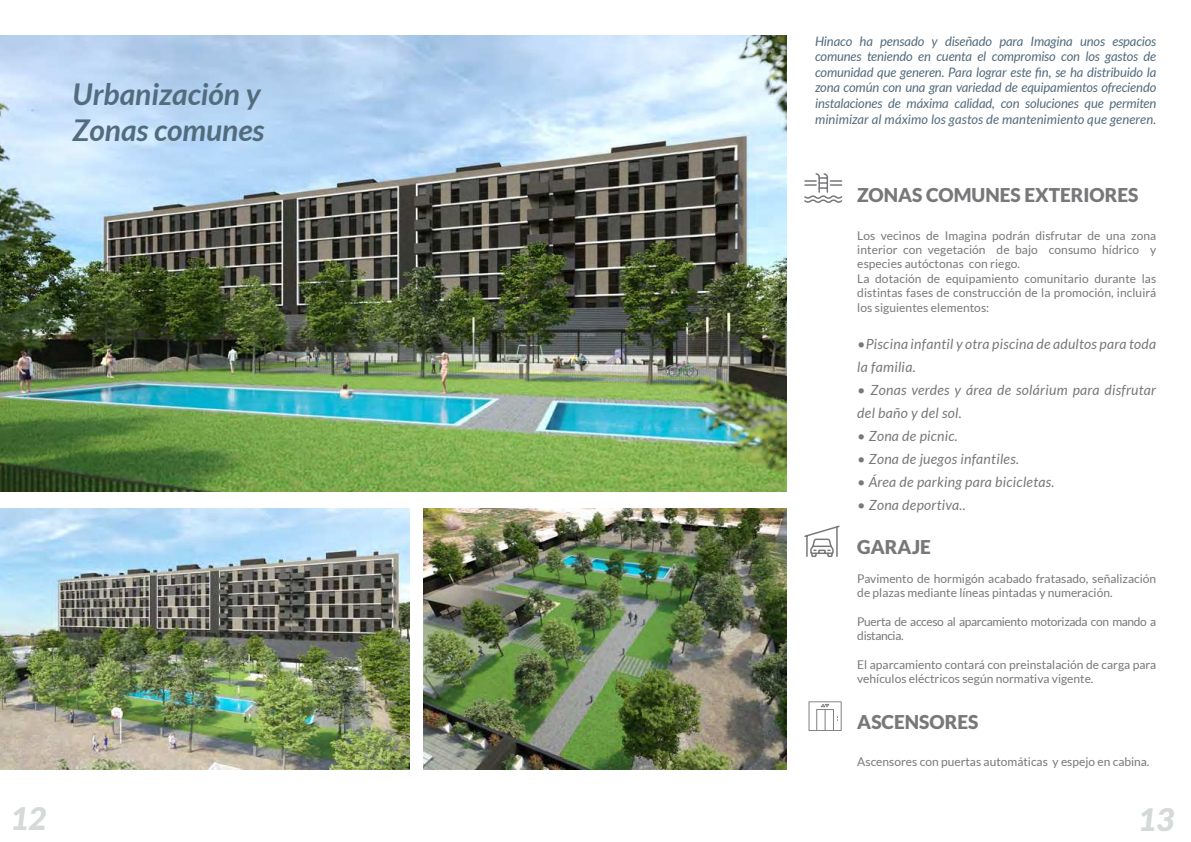
<style>
.page{position:relative;width:1191px;height:842px;background:#fff}
.page>*{position:absolute;margin:0;border:0;box-sizing:border-box;transform-origin:0 0}
.t1{font:italic 900 31px "Lato";color:#d6d9d9}
.t2{font:italic 700 30px/36px "Lato";color:#526b7d}
.t3{font:900 19px "Lato";color:#78777a}
.t4{font:italic 14px/23px "Lato";letter-spacing:.02em;color:#78777a}
.t5{font:italic 13px/15.6px "Lato";letter-spacing:.005em;color:#526b7d;text-align:justify}
.t6{font:12px/14.4px "Lato";color:#78777a}
.t7{font:12px/14.4px "Lato";letter-spacing:-.03em;color:#78777a}
</style>
<div class="page">
<svg style="left:804px;top:173px;width:39px;height:30px"></svg>
<svg style="left:804px;top:525px;width:36px;height:33px"></svg>
<svg style="left:808px;top:701px;width:33px;height:30px"></svg>
<img style="left:0;top:35px;width:786px;height:457px">
<img style="left:0;top:508px;width:410px;height:262px">
<img style="left:423px;top:508px;width:363px;height:262px">
<h2 class="t2" style="left:73px;top:77px;width:193px">Urbanización y<br>Zonas comunes</h2>
<p class="t5" style="left:815px;top:33px;width:343px">Hinaco ha pensado y diseñado para Imagina unos espacios comunes teniendo en cuenta el compromiso con los gastos de comunidad que generen. Para lograr este fin, se ha distribuido la zona común con una gran variedad de equipamientos ofreciendo instalaciones de máxima calidad, con soluciones que permiten minimizar al máximo los gastos de mantenimiento que generen.</p>
<h3 class="t3" style="left:857px;top:185px;width:283px">ZONAS COMUNES EXTERIORES</h3>
<p class="t6" style="left:857px;top:228px;width:300px">Los vecinos de Imagina podrán disfrutar de una zona interior con vegetación de bajo consumo hídrico y especies autóctonas con riego.<br>La dotación de equipamiento comunitario durante las distintas fases de construcción de la promoción, incluirá los siguientes elementos:</p>
<p class="t4" style="left:857px;top:333px;width:300px">•Piscina infantil y otra piscina de adultos para toda la familia.</p>
<p class="t4" style="left:857px;top:379px;width:300px">• Zonas verdes y área de solárium para disfrutar del baño y del sol.</p>
<p class="t4" style="left:857px;top:425px;width:102px">• Zona de picnic.</p>
<p class="t4" style="left:857px;top:448px;width:163px">• Zona de juegos infantiles.</p>
<p class="t4" style="left:857px;top:471px;width:199px">• Área de parking para bicicletas.</p>
<p class="t4" style="left:857px;top:494px;width:110px">• Zona deportiva..</p>
<h3 class="t3" style="left:857px;top:537px;width:75px">GARAJE</h3>
<p class="t6" style="left:857px;top:572px;width:300px">Pavimento de hormigón acabado fratasado, señalización de plazas mediante líneas pintadas y numeración.</p>
<p class="t7" style="left:857px;top:615px;width:300px">Puerta de acceso al aparcamiento motorizada con mando a distancia.</p>
<p class="t6" style="left:857px;top:657px;width:300px">El aparcamiento contará con preinstalación de carga para vehículos eléctricos según normativa vigente.</p>
<h3 class="t3" style="left:857px;top:712px;width:123px">ASCENSORES</h3>
<p class="t6" style="left:857px;top:755px;width:294px">Ascensores con puertas automáticas y espejo en cabina.</p>
<h1 class="t1" style="left:10px;top:801px;width:37px">12</h1>
<h1 class="t1" style="left:1138px;top:802px;width:37px">13</h1>
</div>
